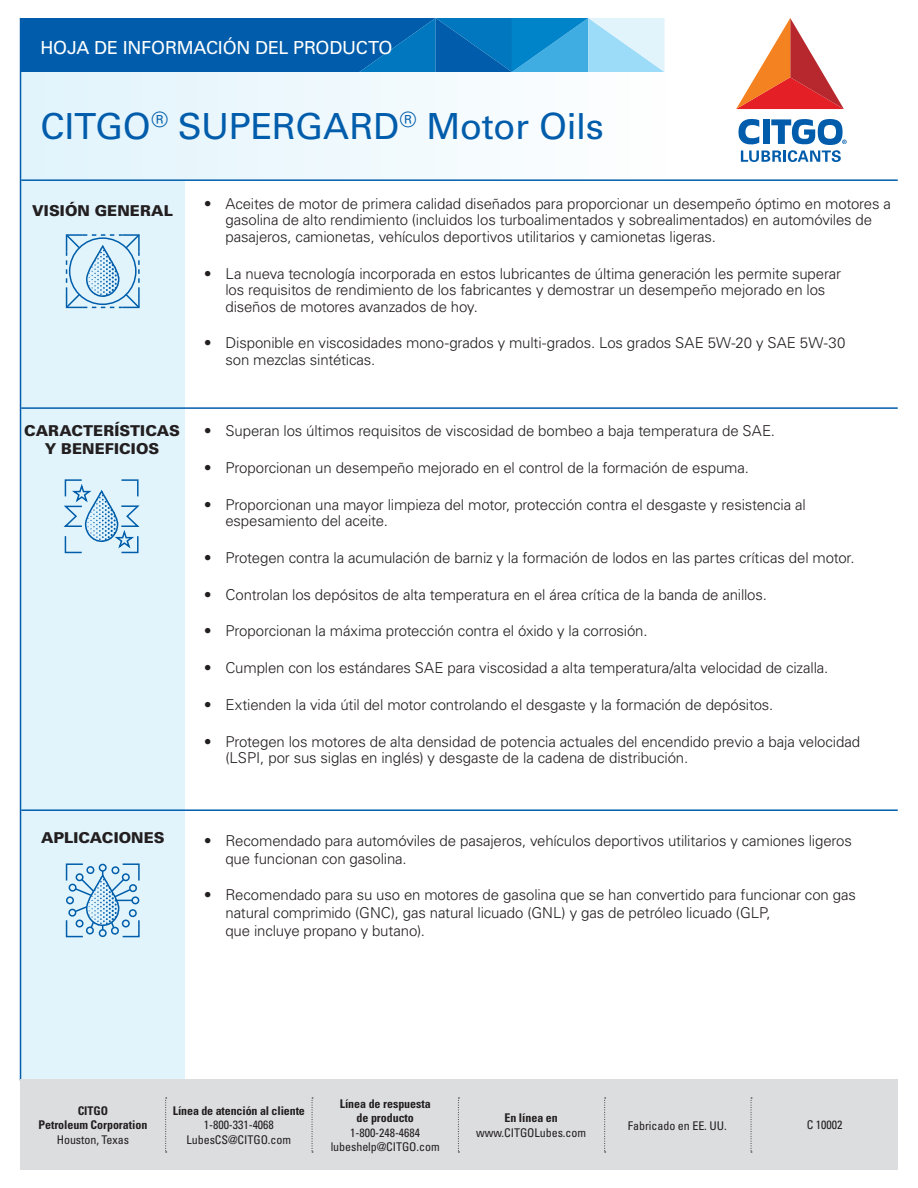
<style>
.page{position:relative;width:918px;height:1188px;background:#fff}
.page>*{position:absolute;margin:0;border:0;box-sizing:border-box;transform-origin:0 0}
.Headers{font:36px "Univers LT Std";letter-spacing:-.01em;color:#015dab}
.Headers-2{font:18px "Univers LT Std";letter-spacing:-.01em;color:#fff}
.t1{font:300 15px/16.5px "Univers LT Std";letter-spacing:-.01em;color:#231f20}
.Headers-3{font:900 15px/18px "Univers LT Std";letter-spacing:.005em;color:#231f20;text-align:center}
.t2{font:condensed 12px/14.4px "Univers LT Std";letter-spacing:-.005em;color:#231f20;text-align:center}
.t3{font:700 condensed 12px/14.4px "Univers LT Std";letter-spacing:-.005em;color:#231f20;text-align:center}
.s1{font-weight:400}
.s2{font-weight:700}
</style>
<div class="page">
<div style="left:21px;top:181px;width:164px;height:899px;background:#e1f4fc"></div>
<div style="left:21px;top:72px;width:644px;height:108px;background:linear-gradient(to right,#e0f4fc,#fefefe)"></div>
<svg style="left:736px;top:18px;width:108px;height:91px"></svg>
<svg style="left:738px;top:119px;width:109px;height:43px"></svg>
<svg style="left:21px;top:18px;width:644px;height:54px;background:#1b77bb"></svg>
<hr style="left:21px;top:179px;width:877px;height:2px;background:#015dab">
<hr style="left:21px;top:407px;width:877px;height:2px;background:#015dab">
<hr style="left:21px;top:809px;width:877px;height:2px;background:#015dab">
<hr style="left:20px;top:18px;width:1px;height:1062px;background:#015dab">
<hr style="left:20px;top:1079px;width:878px;height:2px;background:#015dab">
<svg style="left:66px;top:234px;width:74px;height:74px"></svg>
<svg style="left:64px;top:479px;width:76px;height:74px"></svg>
<svg style="left:66px;top:863px;width:74px;height:74px"></svg>
<div style="left:20px;top:1080px;width:878px;height:90px;background:#dcdddf"></div>
<svg style="left:751px;top:1098px;width:1px;height:55px"></svg>
<svg style="left:604px;top:1098px;width:2px;height:55px"></svg>
<svg style="left:458px;top:1098px;width:1px;height:55px"></svg>
<svg style="left:312px;top:1098px;width:1px;height:55px"></svg>
<svg style="left:165px;top:1098px;width:2px;height:55px"></svg>
<p class="Headers-2" style="left:40px;top:37px;width:354px">HOJA DE INFORMACIÓN DEL PRODUCTO</p>
<p class="Headers" style="left:40px;top:105px;width:565px">CITGO<sup>®</sup> SUPERGARD<sup>®</sup> Motor Oils</p>
<p class="Headers-3" style="left:32px;top:202px;width:142px">VISIÓN GENERAL</p>
<p class="Headers-3" style="left:24px;top:422px;width:157px">CARACTERÍSTICAS<br>Y BENEFICIOS</p>
<p class="t1" style="left:225px;top:195px;width:667px;text-indent:-20px"><span class="s1">•</span> Aceites de motor de primera calidad diseñados para proporcionar un desempeño óptimo en motores a gasolina de alto rendimiento (incluidos los turboalimentados y sobrealimentados) en automóviles de pasajeros, camionetas, vehículos deportivos utilitarios y camionetas ligeras.</p>
<p class="t1" style="left:225px;top:265px;width:617px;text-indent:-20px"><span class="s1">•</span> La nueva tecnología incorporada en estos lubricantes de última generación les permite superar los requisitos de rendimiento de los fabricantes y demostrar un desempeño mejorado en los diseños de motores avanzados de hoy.</p>
<p class="t1" style="left:225px;top:335px;width:621px;text-indent:-20px"><span class="s1">•</span> Disponible en viscosidades mono-grados y multi-grados. Los grados SAE 5W-20 y SAE 5W-30 son mezclas sintéticas.</p>
<p class="t1" style="left:205px;top:423px;width:571px"><span class="s1">•</span> Superan los últimos requisitos de viscosidad de bombeo a baja temperatura de SAE.</p>
<p class="t1" style="left:205px;top:459px;width:545px"><span class="s1">•</span> Proporcionan un desempeño mejorado en el control de la formación de espuma.</p>
<p class="t1" style="left:225px;top:496px;width:582px;text-indent:-20px"><span class="s1">•</span> Proporcionan una mayor limpieza del motor, protección contra el desgaste y resistencia al espesamiento del aceite.</p>
<p class="t1" style="left:205px;top:549px;width:651px"><span class="s1">•</span> Protegen contra la acumulación de barniz y la formación de lodos en las partes críticas del motor.</p>
<p class="t1" style="left:205px;top:586px;width:563px"><span class="s1">•</span> Controlan los depósitos de alta temperatura en el área crítica de la banda de anillos.</p>
<p class="t1" style="left:205px;top:623px;width:444px"><span class="s1">•</span> Proporcionan la máxima protección contra el óxido y la corrosión.</p>
<p class="t1" style="left:205px;top:660px;width:625px"><span class="s1">•</span> Cumplen con los estándares SAE para viscosidad a alta temperatura/alta velocidad de cizalla.</p>
<p class="t1" style="left:205px;top:696px;width:570px"><span class="s1">•</span> Extienden la vida útil del motor controlando el desgaste y la formación de depósitos.</p>
<p class="t1" style="left:225px;top:733px;width:636px;text-indent:-20px"><span class="s1">•</span> Protegen los motores de alta densidad de potencia actuales del encendido previo a baja velocidad (LSPI, por sus siglas en inglés) y desgaste de la cadena de distribución.</p>
<p class="Headers-3" style="left:41px;top:828px;width:125px">APLICACIONES</p>
<p class="t1" style="left:225px;top:832px;width:628px;line-height:18px;text-indent:-20px"><span class="s1">•</span> Recomendado para automóviles de pasajeros, vehículos deportivos utilitarios y camiones ligeros que funcionan con gasolina.</p>
<p class="t1" style="left:225px;top:886px;width:632px;line-height:18px;text-indent:-20px"><span class="s1">•</span> Recomendado para su uso en motores de gasolina que se han convertido para funcionar con gas natural comprimido (GNC), gas natural licuado (GNL) y gas de petróleo licuado (GLP,<br>que incluye propano y butano).</p>
<p class="t3" style="left:39px;top:1103px;width:110px">CITGO<br>Petroleum Corporation<br><span class="s1">Houston, Texas</span></p>
<p class="t3" style="left:173px;top:1103px;width:134px">Línea de atención al cliente</p>
<p class="t2" style="left:204px;top:1118px;width:71px">1-800-331-4068</p>
<p class="t2" style="left:187px;top:1132px;width:106px">LubesCS@CITGO.com</p>
<p class="t2" style="left:331px;top:1096px;width:111px"><span class="s2">Línea de respuesta<br>de producto<br></span>1-800-248-4684 lubeshelp@CITGO.com</p>
<p class="t3" style="left:504px;top:1111px;width:55px">En línea en</p>
<p class="t2" style="left:476px;top:1125px;width:111px">www.CITGOLubes.com</p>
<p class="t2" style="left:628px;top:1118px;width:100px">Fabricado en EE. UU.</p>
<p class="t2" style="left:807px;top:1118px;width:37px">C 10002</p>
</div>
